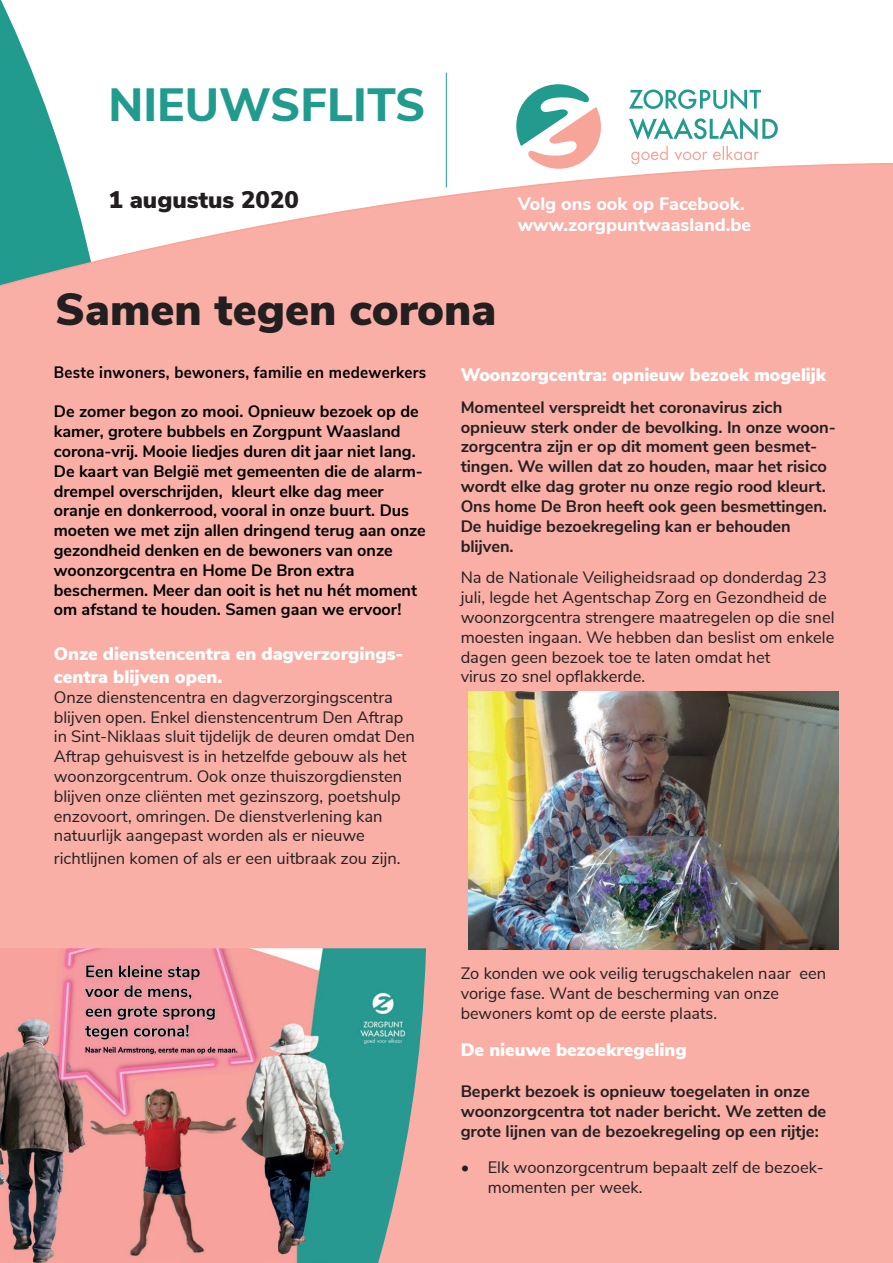
<style>
.page{position:relative;width:893px;height:1263px;background:#fff}
.page>*{position:absolute;margin:0;border:0;box-sizing:border-box;transform-origin:0 0}
.t1{font:800 46.5px "Nunito Sans";color:#229b8f}
.t2{font:900 45px "Nunito Sans";color:#231f20}
.t3{font:900 24px "Nunito Sans";color:#231f20}
.t4{font:900 18px/22.5px "Nunito Sans";color:#fff}
.t5{font:800 18px/21.6px "Nunito Sans";color:#fff}
.t6{font:16.5px/19.8px "Nunito Sans";color:#231f20}
.t7{font:700 16.5px/19.8px "Nunito Sans";color:#000}
.t8{font:700 16.5px/19.8px "Nunito Sans";color:#231f20}
.t9{font:700 16.5px "Nunito Sans";letter-spacing:.02em;color:#000;scale:.92 1}
</style>
<div class="page">
<svg style="left:0;top:0;width:65px;height:162px;fill:#229b8f"></svg>
<div style="left:0;top:162px;width:893px;height:1101px;background:#f9afa5"></div>
<svg style="left:631px;top:146px;width:128px;height:18px"></svg>
<svg style="left:629px;top:117px;width:149px;height:23px"></svg>
<svg style="left:629px;top:89px;width:132px;height:21px"></svg>
<svg style="left:516px;top:84px;width:85px;height:93px"></svg>
<hr style="left:446px;top:73px;width:1px;height:114px;background:#229b8f">
<img style="left:0;top:948px;width:426px;height:315px">
<img style="left:469px;top:692px;width:370px;height:258px">
<h1 class="t1" style="left:108px;top:71px;width:318px">NIEUWSFLITS</h1>
<h3 class="t3" style="left:108px;top:182px;width:192px">1 augustus 2020</h3>
<h2 class="t2" style="left:55px;top:276px;width:442px">Samen tegen corona</h2>
<p class="t5" style="left:518px;top:192px;width:235px">Volg ons ook op Facebook. www.zorgpuntwaasland.be</p>
<p class="t9" style="left:54px;top:360px;width:406px">Beste inwoners, bewoners, familie en medewerkers</p>
<p class="t7" style="left:54px;top:401px;width:373px">De zomer begon zo mooi. Opnieuw bezoek op de kamer, grotere bubbels en Zorgpunt Waasland corona-vrij. Mooie liedjes duren dit jaar niet lang.<br>De kaart van België met gemeenten die de alarm&shy;drempel overschrijden, kleurt elke dag meer oranje en donkerrood, vooral in onze buurt. Dus moeten we met zijn allen dringend terug aan onze gezondheid denken en de bewoners van onze woonzorgcentra en Home De Bron extra beschermen. Meer dan ooit is het nu hét moment om afstand te houden. Samen gaan we ervoor!</p>
<p class="t4" style="left:54px;top:642px;width:351px">Onze dienstencentra en dagverzorgings&shy;centra blijven open.</p>
<p class="t6" style="left:54px;top:686px;width:363px">Onze dienstencentra en dagverzorgingscentra blijven open. Enkel dienstencentrum Den Aftrap in Sint-Niklaas sluit tijdelijk de deuren omdat Den Aftrap gehuisvest is in hetzelfde gebouw als het woonzorgcentrum. Ook onze thuiszorgdiensten blijven onze cliënten met gezinszorg, poetshulp enzovoort, omringen. De dienstverlening kan natuurlijk aangepast worden als er nieuwe</p>
<p class="t6" style="left:54px;top:847px;width:348px">richtlijnen komen of als er een uitbraak zou zijn.</p>
<p class="t4" style="left:461px;top:363px;width:367px">Woonzorgcentra: opnieuw bezoek mogelijk</p>
<p class="t8" style="left:461px;top:396px;width:377px">Momenteel verspreidt het coronavirus zich opnieuw sterk onder de bevolking. In onze woon&shy;zorgcentra zijn er op dit moment geen besmet&shy;tingen. We willen dat zo houden, maar het risico wordt elke dag groter nu onze regio rood kleurt.<br>Ons home De Bron heeft ook geen besmettingen.<br>De huidige bezoekregeling kan er behouden blijven.</p>
<p class="t6" style="left:461px;top:567px;width:375px">Na de Nationale Veiligheidsraad op donderdag 23 juli, legde het Agentschap Zorg en Gezondheid de woonzorgcentra strengere maatregelen op die snel moesten ingaan. We hebben dan beslist om enkele dagen geen bezoek toe te laten omdat het<br>virus zo snel opflakkerde.</p>
<p class="t6" style="left:461px;top:963px;width:367px">Zo konden we ook veilig terugschakelen naar een vorige fase. Want de bescherming van onze bewoners komt op de eerste plaats.</p>
<p class="t4" style="left:461px;top:1037px;width:228px">De nieuwe bezoekregeling</p>
<p class="t8" style="left:461px;top:1080px;width:367px">Beperkt bezoek is opnieuw toegelaten in onze woonzorgcentra tot nader bericht. We zetten de grote lijnen van de bezoekregeling op een rijtje:</p>
<p class="t6" style="left:488px;top:1156px;width:338px;text-indent:-27px">• Elk woonzorgcentrum bepaalt zelf de bezoek&shy;momenten per week.</p>
</div>
